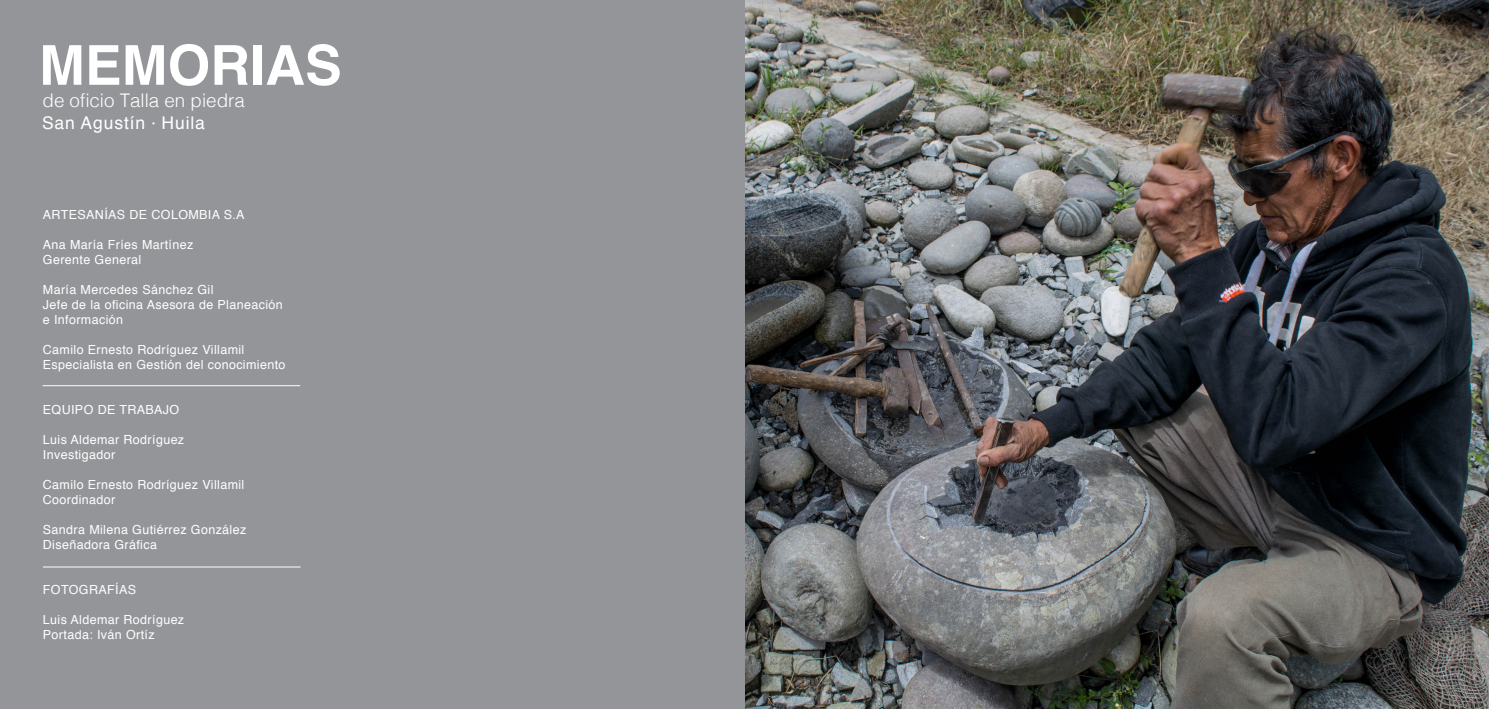
<style>
.page{position:relative;width:1489px;height:709px;background:#fff}
.page>*{position:absolute;margin:0;border:0;box-sizing:border-box;transform-origin:0 0}
.t1{font:700 55px "Helvetica";color:#fff}
.t2{font:300 18.75px "Helvetica";color:#fff}
.t3{font:17.5px "Helvetica";letter-spacing:.05em;color:#fff}
.t4{font:12.5px "Helvetica";letter-spacing:.03em;color:#fff}
.s1{font-size:10px}
</style>
<div class="page">
<div style="left:0;top:0;width:744px;height:709px;background:#939598"></div>
<img style="left:745px;top:0;width:743px;height:709px">
<hr style="left:43px;top:385px;width:257px;height:1px;background:#fff">
<hr style="left:43px;top:567px;width:257px;height:1px;background:#fff">
<p class="t1" style="left:39px;top:21px;width:304px">MEMORIAS</p>
<p class="t2" style="left:43px;top:84px;width:204px">de oficio Talla en piedra</p>
<p class="t3" style="left:42px;top:110px;width:164px">San Agustín <span class="s1">•</span> Huila</p>
<p class="t4" style="left:43px;top:204px;width:203px">ARTESANÍAS DE COLOMBIA S.A</p>
<p class="t4" style="left:43px;top:234px;width:152px">Ana María Fríes Martínez</p>
<p class="t4" style="left:43px;top:249px;width:100px">Gerente General</p>
<p class="t4" style="left:43px;top:279px;width:172px">María Mercedes Sánchez Gil</p>
<p class="t4" style="left:43px;top:294px;width:241px">Jefe de la oficina Asesora de Planeación</p>
<p class="t4" style="left:43px;top:309px;width:82px">e Información</p>
<p class="t4" style="left:43px;top:339px;width:203px">Camilo Ernesto Rodríguez Villamil</p>
<p class="t4" style="left:43px;top:354px;width:244px">Especialista en Gestión del conocimiento</p>
<p class="t4" style="left:43px;top:399px;width:138px">EQUIPO DE TRABAJO</p>
<p class="t4" style="left:43px;top:429px;width:143px">Luis Aldemar Rodríguez</p>
<p class="t4" style="left:43px;top:444px;width:74px">Investigador</p>
<p class="t4" style="left:43px;top:474px;width:203px">Camilo Ernesto Rodríguez Villamil</p>
<p class="t4" style="left:43px;top:489px;width:74px">Coordinador</p>
<p class="t4" style="left:43px;top:519px;width:205px">Sandra Milena Gutiérrez González</p>
<p class="t4" style="left:43px;top:534px;width:116px">Diseñadora Gráfica</p>
<p class="t4" style="left:43px;top:579px;width:95px">FOTOGRAFÍAS</p>
<p class="t4" style="left:43px;top:609px;width:143px">Luis Aldemar Rodríguez</p>
<p class="t4" style="left:43px;top:624px;width:113px">Portada: Iván Ortíz</p>
</div>
